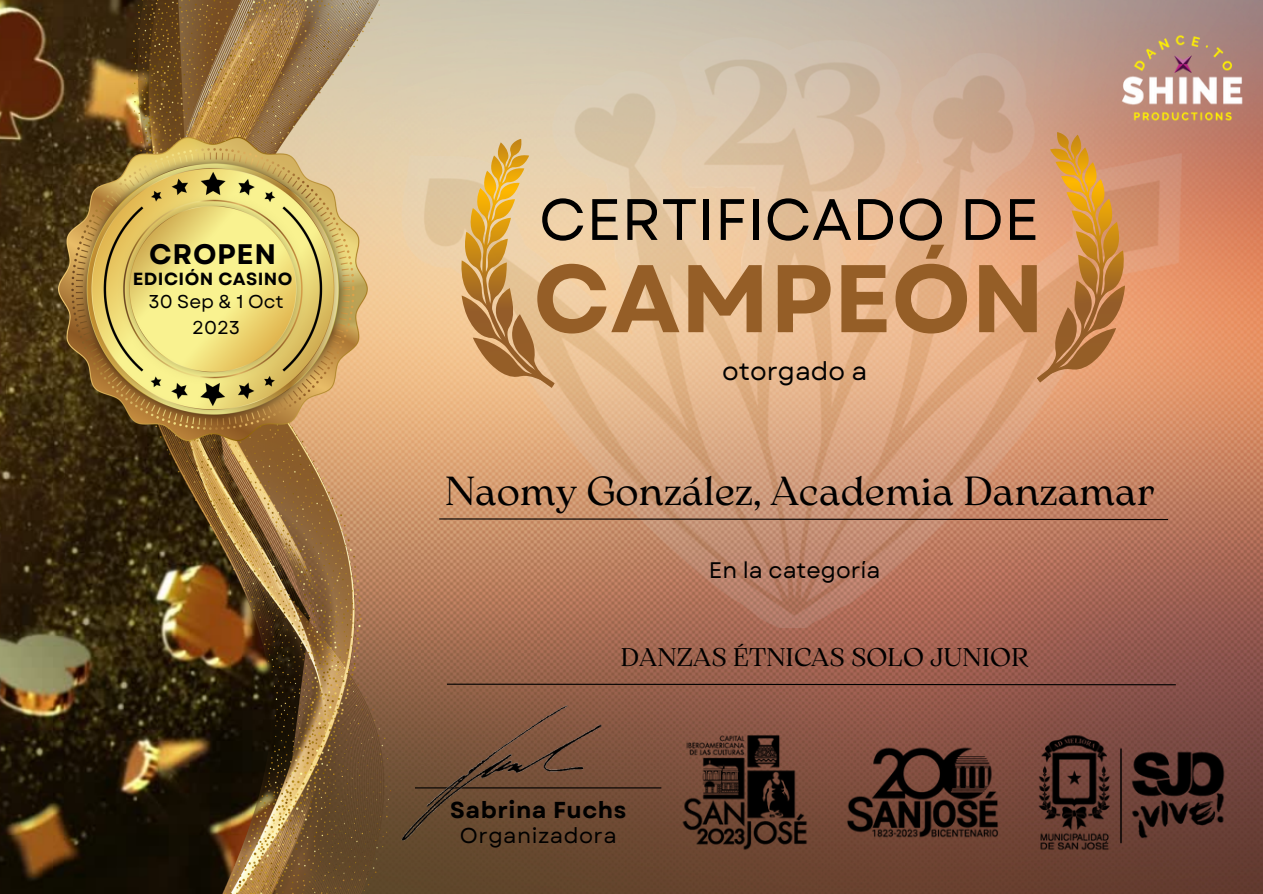
<style>
.page{position:relative;width:1263px;height:894px;background:#fff}
.page>*{position:absolute;margin:0;border:0;box-sizing:border-box;transform-origin:0 0}
.t1{font:700 95.7px "Garet";color:#955e27}
.t2{font:58.2px "Garet";color:#000}
.t3{font:40.5px "Arsenica Antiqua";color:#000}
.t4{font:700 28.2px "Garet";letter-spacing:.025em;color:#000}
.t5{font:25.5px "Arsenica Antiqua";color:#000}
.t6{font:25.5px "Garet";color:#000}
.t7{font:700 22.95px "Garet";letter-spacing:.025em;color:#000}
.t8{font:22.5px "Garet";color:#000}
.t9{font:21.45px "Garet";letter-spacing:.025em;color:#000}
.t10{font:18.6px "Garet";color:#000}
.t11{font:700 17.55px "Garet";letter-spacing:.025em;color:#000}
</style>
<div class="page">
<img style="left:392px;top:0;width:871px;height:893px">
<img style="left:0;top:0;width:131px;height:893px">
<img style="left:131px;top:0;width:261px;height:893px">
<img style="left:58px;top:137px;width:309px;height:304px">
<img style="left:381px;top:31px;width:861px;height:596px">
<img style="left:1111px;top:23px;width:148px;height:114px">
<hr style="left:415px;top:787px;width:246px;height:1px;background:#000">
<svg style="left:958px;top:129px;width:193px;height:255px;background:#da9d6e"></svg>
<svg style="left:438px;top:136px;width:186px;height:254px;background:#e2bc89"></svg>
<img style="left:392px;top:685px;width:229px;height:173px">
<svg style="left:446px;top:683px;width:230px;height:2px"></svg>
<svg style="left:438px;top:517px;width:731px;height:3px;background:#7b5744"></svg>
<img style="left:676px;top:676px;width:554px;height:197px">
<p class="t4" style="left:149px;top:234px;width:128px">CROPEN</p>
<p class="t11" style="left:133px;top:266px;width:161px">EDICIÓN CASINO</p>
<p class="t10" style="left:148px;top:288px;width:137px">30 Sep &amp; 1 Oct</p>
<p class="t10" style="left:192px;top:314px;width:50px">2023</p>
<p class="t2" style="left:539px;top:177px;width:502px">CERTIFICADO DE</p>
<p class="t1" style="left:533px;top:230px;width:513px">CAMPEÓN</p>
<p class="t6" style="left:722px;top:352px;width:147px">otorgado a</p>
<p class="t3" style="left:444px;top:476px;width:711px">Naomy González, Academia Danzamar</p>
<p class="t8" style="left:709px;top:554px;width:173px">En la categoría</p>
<p class="t5" style="left:620px;top:647px;width:410px">DANZAS ÉTNICAS SOLO JUNIOR</p>
<p class="t7" style="left:450px;top:792px;width:178px">Sabrina Fuchs</p>
<p class="t9" style="left:460px;top:819px;width:158px">Organizadora</p>
</div>
